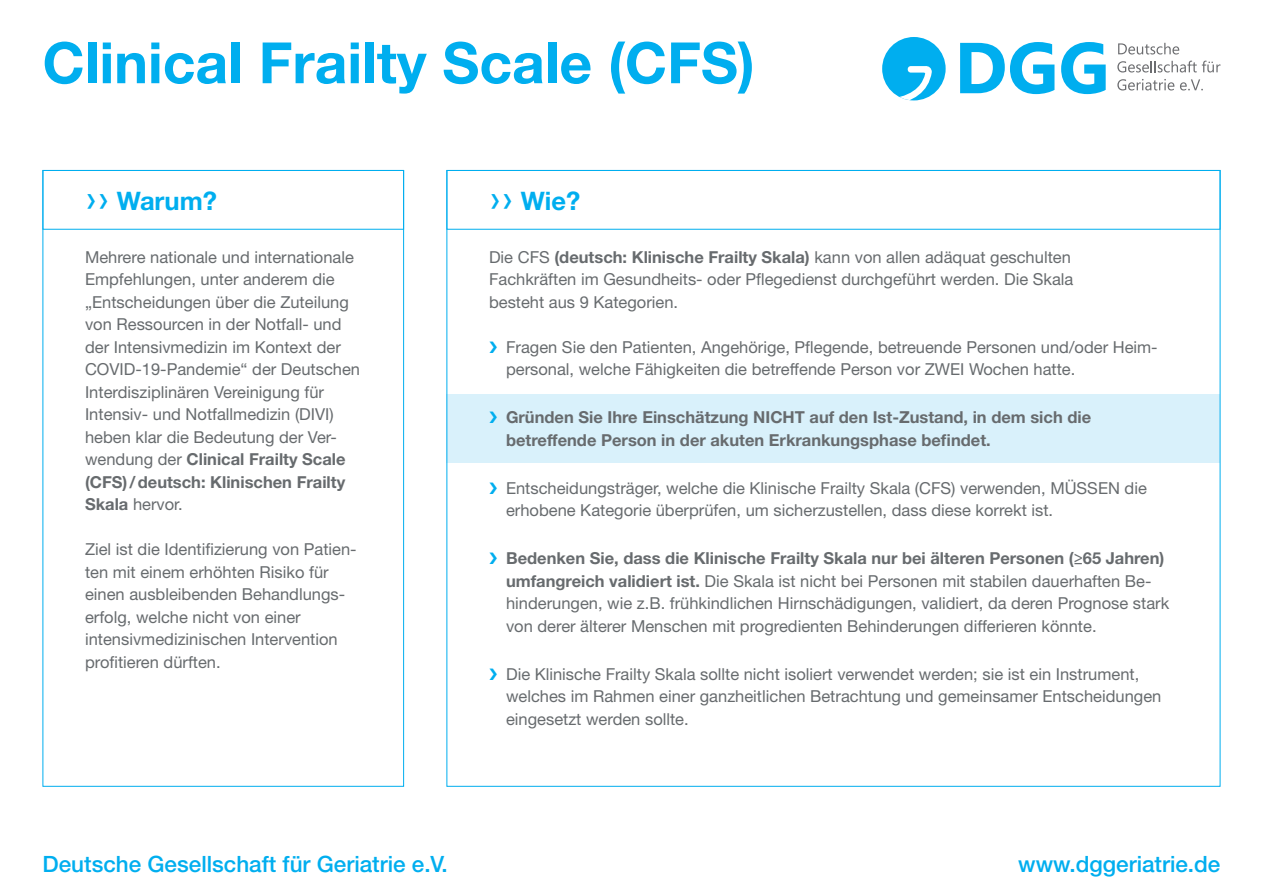
<style>
.page{position:relative;width:1263px;height:893px;background:#fff}
.page>*{position:absolute;margin:0;border:0;box-sizing:border-box;transform-origin:0 0}
.t1{font:700 57px "Helvetica Neue LT Std";color:#00aeef}
.t2{font:700 25.5px "Helvetica Neue LT Std";color:#00aeef}
.t3{font:500 22.5px "Helvetica Neue LT Std";color:#00aeef}
.t4{font:16.5px/22.5px "Helvetica Neue LT Std";color:#676b6e}
.t5{font:700 16.5px/22.5px "Helvetica Neue LT Std";color:#676b6e}
.s1{font-weight:700}
.s2{color:#00aeef}
</style>
<div class="page">
<div style="left:446px;top:394px;width:774px;height:68px;background:#d9f1fb"></div>
<svg style="left:960px;top:42px;width:94px;height:52px"></svg>
<svg style="left:1061px;top:42px;width:45px;height:52px"></svg>
<svg style="left:1118px;top:43px;width:61px;height:12px"></svg>
<svg style="left:1117px;top:61px;width:103px;height:12px"></svg>
<svg style="left:1117px;top:79px;width:57px;height:11px"></svg>
<svg style="left:1180px;top:79px;width:23px;height:11px"></svg>
<div style="left:882px;top:37px;width:64px;height:63px;background:#00aeef;border-radius:50%"></div>
<svg style="left:887px;top:66px;width:45px;height:34px"></svg>
<h1 class="t1" style="left:43px;top:28px;width:714px">Clinical Frailty Scale (CFS)</h1>
<h2 class="t2" style="left:117px;top:185px;width:102px">Warum?</h2>
<p class="t4" style="left:85px;top:245px;width:277px">Mehrere nationale und internationale Empfehlungen, unter anderem die „Entscheidungen über die Zuteilung von Ressourcen in der Notfall- und der Intensivmedizin im Kontext der COVID-19-Pandemie“ der Deutschen Interdisziplinären Vereinigung für Intensiv- und Notfallmedizin (DIVI) heben klar die Bedeutung der Ver&shy;wendung der <span class="s1">Clinical Frailty Scale (CFS) / deutsch: Klinischen Frailty Skala</span> hervor.</p>
<p class="t4" style="left:85px;top:538px;width:271px">Ziel ist die Identifizierung von Patien&shy;ten mit einem erhöhten Risiko für einen ausbleibenden Behandlungs erfolg, welche nicht von einer intensivmedizinischen Intervention profitieren dürften.</p>
<h2 class="t2" style="left:521px;top:185px;width:61px">Wie?</h2>
<p class="t4" style="left:489px;top:245px;width:586px">Die CFS <span class="s1">(deutsch: Klinische Frailty Skala)</span> kann von allen adäquat geschulten<br>Fachkräften im Gesundheits- oder Pflegedienst durchgeführt werden. Die Skala besteht aus 9 Kategorien.</p>
<p class="t4" style="left:506px;top:335px;width:653px;text-indent:-17px"><span class="s2">❯</span> Fragen Sie den Patienten, Angehörige, Pflegende, betreuende Personen und/oder Heim&shy;personal, welche Fähigkeiten die betreffende Person vor ZWEI Wochen hatte.</p>
<p class="t5" style="left:506px;top:406px;width:587px;text-indent:-17px"><span class="s2">❯</span> Gründen Sie Ihre Einschätzung NICHT auf den Ist-Zustand, in dem sich die be treffende Person in der akuten Erkrankungsphase befindet.</p>
<p class="t4" style="left:506px;top:476px;width:642px;text-indent:-17px"><span class="s2">❯</span> Entscheidungsträger, welche die Klinische Frailty Skala (CFS) verwenden, MÜSSEN die erhobene Kategorie überprüfen, um sicherzustellen, dass diese korrekt ist.</p>
<p class="t4" style="left:506px;top:547px;width:665px;text-indent:-17px"><span class="s2">❯</span> <span class="s1">Bedenken Sie, dass die Klinische Frailty Skala nur bei älteren Personen (≥65 Jahren) umfangreich validiert ist.</span> Die Skala ist nicht bei Personen mit stabilen dauerhaften Be&shy;hinderungen, wie z.B. frühkindlichen Hirnschädigungen, validiert, da deren Prognose stark von derer älterer Menschen mit progredienten Behinderungen differieren könnte.</p>
<p class="t4" style="left:506px;top:662px;width:657px;text-indent:-17px"><span class="s2">❯</span> Die Klinische Frailty Skala sollte nicht isoliert verwendet werden; sie ist ein Instrument, welches im Rahmen einer ganzheitlichen Betrachtung und gemeinsamer Entscheidungen eingesetzt werden sollte.</p>
<h3 class="t3" style="left:43px;top:850px;width:407px">Deutsche Gesellschaft für Geriatrie e.V.</h3>
<h3 class="t3" style="left:1018px;top:850px;width:204px">www.dggeriatrie.de</h3>
</div>
